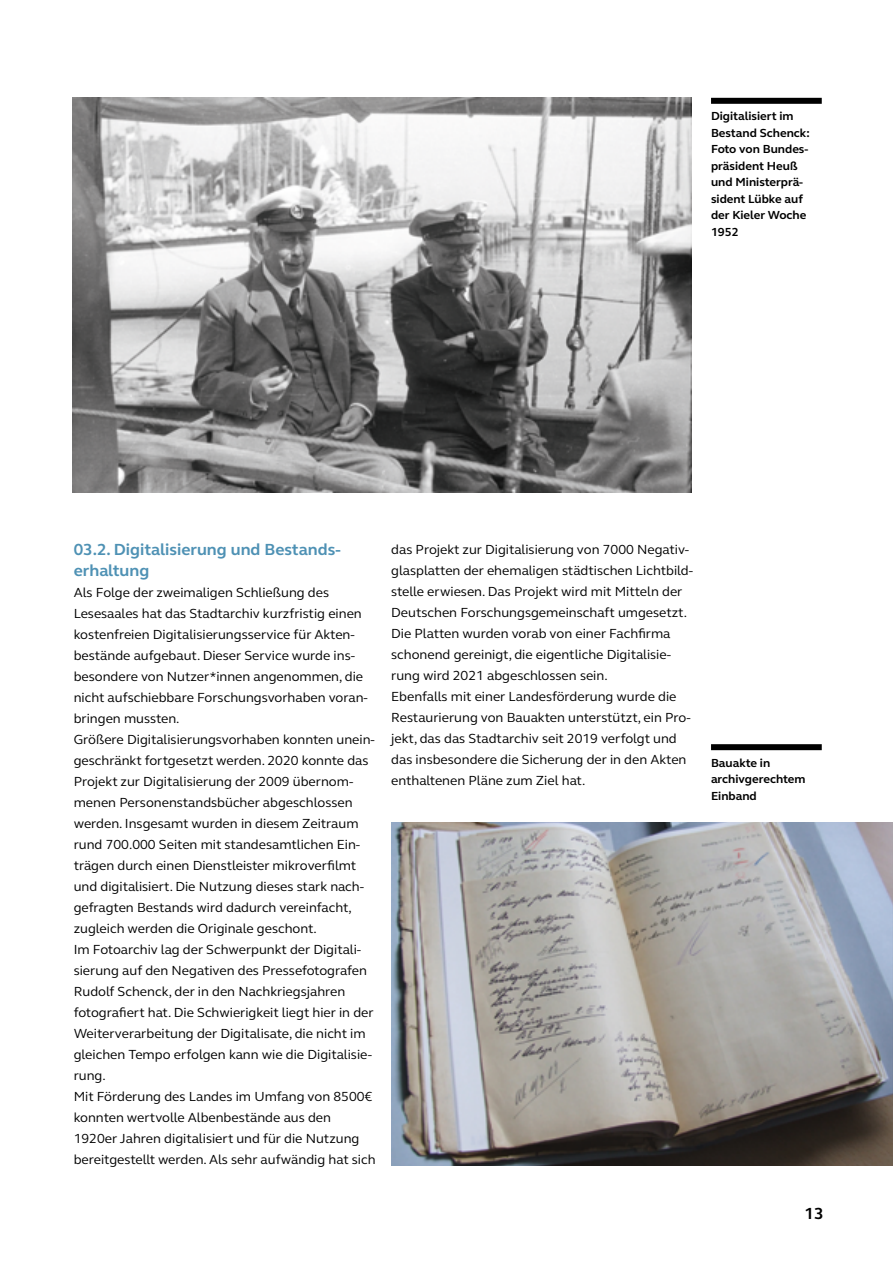
<style>
.page{position:relative;width:893px;height:1263px;background:#fff}
.page>*{position:absolute;margin:0;border:0;box-sizing:border-box;transform-origin:0 0}
.Fließtext{font:700 16.5px/21px "FS Elliot Pro";color:#4e91b4}
.t1{font:700 16.5px "FS Elliot Pro";color:#000}
.Fließtext-2{font:13.5px/21px "FS Elliot Pro";color:#000}
.t2{font:700 12px/16.5px "FS Elliot Pro";color:#000}
</style>
<div class="page">
<img style="left:72px;top:98px;width:620px;height:395px">
<div style="left:711px;top:98px;width:111px;height:6px;background:#000"></div>
<div style="left:711px;top:744px;width:111px;height:6px;background:#000"></div>
<img style="left:391px;top:823px;width:502px;height:342px">
<p class="t2" style="left:711px;top:108px;width:100px">Digitalisiert im<br>Bestand Schenck:<br>Foto von Bundes&shy;präsident Heuß und Ministerprä&shy;sident Lübke auf der Kieler Woche<br>1952</p>
<p class="Fließtext" style="left:74px;top:538px;width:268px">03.2. Digitalisierung und Bestands&shy;erhaltung</p>
<p class="Fließtext-2" style="left:74px;top:581px;width:296px">Als Folge der zweimaligen Schließung des Lesesaales hat das Stadtarchiv kurzfristig einen kostenfreien Digitalisierungsservice für Akten&shy;bestände aufgebaut. Dieser Service wurde ins&shy;besondere von Nutzer*innen angenommen, die nicht aufschiebbare Forschungsvorhaben voran&shy;bringen mussten.</p>
<p class="Fließtext-2" style="left:74px;top:728px;width:303px">Größere Digitalisierungsvorhaben konnten unein&shy;geschränkt fortgesetzt werden. 2020 konnte das Projekt zur Digitalisierung der 2009 übernom&shy;menen Personenstandsbücher abgeschlossen werden. Insgesamt wurden in diesem Zeitraum rund 700.000 Seiten mit standesamtlichen Ein&shy;trägen durch einen Dienstleister mikroverfilmt und digitalisiert. Die Nutzung dieses stark nach&shy;gefragten Bestands wird dadurch vereinfacht, zugleich werden die Originale geschont.</p>
<p class="Fließtext-2" style="left:74px;top:938px;width:301px">Im Fotoarchiv lag der Schwerpunkt der Digitali&shy;sierung auf den Negativen des Pressefotografen Rudolf Schenck, der in den Nachkriegsjahren fotografiert hat. Die Schwierigkeit liegt hier in der Weiterverarbeitung der Digitalisate, die nicht im gleichen Tempo erfolgen kann wie die Digitalisie&shy;rung.</p>
<p class="Fließtext-2" style="left:74px;top:1085px;width:303px">Mit Förderung des Landes im Umfang von 8500€ konnten wertvolle Albenbestände aus den 1920er Jahren digitalisiert und für die Nutzung bereitgestellt werden. Als sehr aufwändig hat sich</p>
<p class="Fließtext-2" style="left:391px;top:539px;width:303px">das Projekt zur Digitalisierung von 7000 Negativ&shy;glasplatten der ehemaligen städtischen Lichtbild&shy;stelle erwiesen. Das Projekt wird mit Mitteln der Deutschen Forschungsgemeinschaft umgesetzt.<br>Die Platten wurden vorab von einer Fachfirma schonend gereinigt, die eigentliche Digitalisie&shy;rung wird 2021 abgeschlossen sein.</p>
<p class="Fließtext-2" style="left:391px;top:686px;width:301px">Ebenfalls mit einer Landesförderung wurde die Restaurierung von Bauakten unterstützt, ein Pro&shy;jekt, das das Stadtarchiv seit 2019 verfolgt und das insbesondere die Sicherung der in den Akten enthaltenen Pläne zum Ziel hat.</p>
<p class="t2" style="left:711px;top:754px;width:96px">Bauakte in archivgerechtem<br>Einband</p>
<p class="t1" style="left:804px;top:1202px;width:21px">13</p>
</div>
